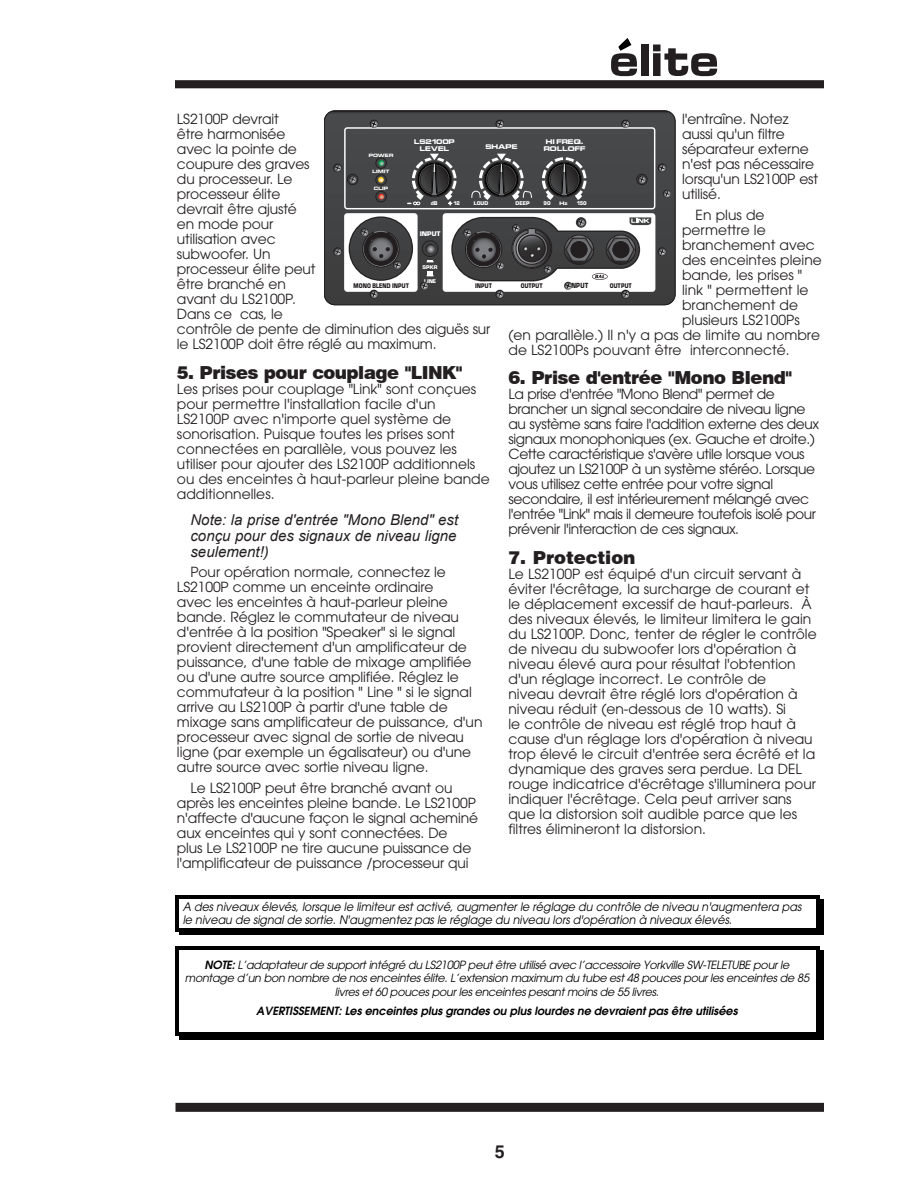
<style>
.page{position:relative;width:918px;height:1188px;background:#fff}
.page>*{position:absolute;margin:0;border:0;box-sizing:border-box;transform-origin:0 0}
.elite_section_head{font:900 18px "Swiss 721 BT";letter-spacing:-.025em;color:#231f20}
.elite_section_head-2{font:900 18px "Swiss 721 BT";color:#231f20}
.t1{font:700 18px "Helvetica";color:#231f20}
.Comment_Text{font:italic 15px/15.8px "Arial";color:#231f20}
.elite_body_1{font:13.8px/15px "Avant Garde";color:#231f20}
.elite_body_follow{font:13.8px/15px "Avant Garde";letter-spacing:-.005em;color:#231f20}
.elite_body_1-2{font:13.8px/15px "Avant Garde";letter-spacing:-.03em;color:#231f20}
.t2{font:italic 11.7px/12.8px "Avant Garde";color:#000;scale:.94 1}
.t3{font:italic 11.25px/13.5px "Avant Garde";letter-spacing:-.02em;color:#000;text-align:center}
.t4{font:italic 600 11.25px "Avant Garde";color:#000}
.t5{font:700 6.45px "Europa";letter-spacing:.025em;color:#231f20;scale:.79 1}
.t6{font:700 5.85px "Europa";letter-spacing:.025em;color:#231f20;scale:.79 1}
.t7{font:700 5.85px/7.1px "Europa Extended";color:#fff;text-align:center}
.t8{font:700 5.85px "Europa";color:#fff}
.t9{font:700 4.65px "Europa";color:#fff}
.t10{font:700 4.35px "Europa Extended";color:#fff}
.t11{font:700 4.05px "Europa Extended";color:#fff}
.s1{font-weight:600}
</style>
<div class="page">
<div style="left:176px;top:80px;width:648px;height:8px;background:#231f20"></div>
<svg style="left:611px;top:38px;width:26px;height:38px"></svg>
<div style="left:641px;top:45px;width:7px;height:31px;background:#231f20"></div>
<svg style="left:653px;top:45px;width:64px;height:31px"></svg>
<div style="left:176px;top:1103px;width:648px;height:8px;background:#231f20"></div>
<svg style="left:175px;top:895px;width:4px;height:4px"></svg>
<hr style="left:179px;top:895px;width:638px;height:4px;background:#000">
<svg style="left:817px;top:895px;width:3px;height:4px"></svg>
<hr style="left:175px;top:899px;width:4px;height:14px;background:#000">
<hr style="left:817px;top:899px;width:3px;height:14px;background:#000">
<hr style="left:820px;top:899px;width:3px;height:14px;background:#000">
<svg style="left:175px;top:928px;width:4px;height:3px"></svg>
<hr style="left:179px;top:928px;width:638px;height:3px;background:#000">
<hr style="left:179px;top:931px;width:638px;height:4px;background:#000">
<svg style="left:817px;top:928px;width:6px;height:7px"></svg>
<hr style="left:175px;top:913px;width:4px;height:15px;background:#000">
<hr style="left:817px;top:913px;width:3px;height:15px;background:#000">
<hr style="left:820px;top:913px;width:3px;height:15px;background:#000">
<svg style="left:175px;top:946px;width:4px;height:4px"></svg>
<hr style="left:179px;top:946px;width:638px;height:4px;background:#000">
<svg style="left:817px;top:946px;width:3px;height:4px"></svg>
<hr style="left:175px;top:950px;width:4px;height:14px;background:#000">
<hr style="left:817px;top:950px;width:3px;height:14px;background:#000">
<hr style="left:820px;top:950px;width:4px;height:14px;background:#000">
<hr style="left:175px;top:964px;width:4px;height:12px;background:#000">
<hr style="left:820px;top:964px;width:4px;height:12px;background:#000">
<hr style="left:175px;top:976px;width:4px;height:12px;background:#000">
<hr style="left:820px;top:976px;width:4px;height:12px;background:#000">
<hr style="left:175px;top:988px;width:4px;height:12px;background:#000">
<svg style="left:817px;top:964px;width:3px;height:36px"></svg>
<hr style="left:820px;top:988px;width:4px;height:12px;background:#000">
<svg style="left:175px;top:1033px;width:4px;height:3px"></svg>
<hr style="left:179px;top:1033px;width:638px;height:3px;background:#000">
<hr style="left:179px;top:1036px;width:638px;height:4px;background:#000">
<svg style="left:817px;top:1033px;width:7px;height:7px"></svg>
<hr style="left:175px;top:1000px;width:4px;height:33px;background:#000">
<hr style="left:817px;top:1000px;width:3px;height:33px;background:#000">
<hr style="left:820px;top:1000px;width:4px;height:33px;background:#000">
<svg style="left:324px;top:111px;width:351px;height:194px;background:#404041"></svg>
<svg style="left:333px;top:120px;width:338px;height:179px"></svg>
<div style="left:613px;top:242px;width:16px;height:16px;background:#231f20;border-radius:50%"></div>
<div style="left:612px;top:241px;width:17px;height:17px;border:1px solid #231f20;border-radius:50%"></div>
<p class="elite_body_follow" style="left:682px;top:112px;width:138px">l'entraîne. Notez aussi qu'un filtre séparateur externe n'est pas nécessaire lorsqu'un LS2100P est utilisé.</p>
<p class="elite_body_follow" style="left:696px;top:207px;width:70px">En plus de</p>
<p class="elite_body_follow" style="left:682px;top:222px;width:85px">permettre le</p>
<p class="elite_body_follow" style="left:682px;top:237px;width:134px">branchement avec</p>
<p class="elite_body_follow" style="left:682px;top:252px;width:141px">des enceintes pleine</p>
<p class="elite_body_follow" style="left:682px;top:267px;width:122px">bande, les prises "</p>
<p class="elite_body_follow" style="left:682px;top:282px;width:128px">link " permettent le</p>
<p class="elite_body_follow" style="left:682px;top:297px;width:117px">branchement de</p>
<p class="elite_body_follow" style="left:682px;top:312px;width:119px">plusieurs LS2100Ps</p>
<p class="elite_body_follow" style="left:508px;top:327px;width:313px">(en parallèle.) Il n'y a pas de limite au nombre</p>
<p class="elite_body_follow" style="left:508px;top:342px;width:283px">de LS2100Ps pouvant être interconnecté.</p>
<p class="elite_section_head" style="left:508px;top:367px;width:285px">6. Prise d'entrée "Mono Blend"</p>
<p class="elite_body_1-2" style="left:508px;top:387px;width:312px">La prise d'entrée "Mono Blend" permet de brancher un signal secondaire de niveau ligne au système sans faire l'addition externe des deux signaux monophoniques (ex. Gauche et droite.)<br>Cette caractéristique s'avère utile lorsque vous ajoutez un LS2100P à un système stéréo. Lorsque vous utilisez cette entrée pour votre signal secondaire, il est intérieurement mélangé avec l'entrée "Link" mais il demeure toutefois isolé pour prévenir l'interaction de ces signaux.</p>
<p class="elite_section_head-2" style="left:508px;top:546px;width:129px">7. Protection</p>
<p class="elite_body_1" style="left:508px;top:566px;width:310px">Le LS2100P est équipé d'un circuit servant à éviter l'écrêtage, la surcharge de courant et le déplacement excessif de haut-parleurs. À des niveaux élevés, le limiteur limitera le gain du LS2100P. Donc, tenter de régler le contrôle de niveau du subwoofer lors d'opération à niveau élevé aura pour résultat l'obtention d'un réglage incorrect. Le contrôle de<br>niveau devrait être réglé lors d'opération à niveau réduit (en-dessous de 10 watts). Si<br>le contrôle de niveau est réglé trop haut à cause d'un réglage lors d'opération à niveau trop élevé le circuit d'entrée sera écrêté et la dynamique des graves sera perdue. La DEL rouge indicatrice d'écrêtage s'illuminera pour indiquer l'écrêtage. Cela peut arriver sans que la distorsion soit audible parce que les filtres élimineront la distorsion.</p>
<p class="elite_body_1" style="left:177px;top:112px;width:315px">LS2100P devrait<br>être harmonisée<br>avec la pointe de<br>coupure des graves<br>du processeur. Le<br>processeur élite<br>devrait être ajusté<br>en mode pour<br>utilisation avec<br>subwoofer. Un<br>processeur élite peut<br>être branché en<br>avant du LS2100P.<br>Dans ce cas, le<br>contrôle de pente de diminution des aiguës sur le LS2100P doit être réglé au maximum.</p>
<p class="elite_section_head" style="left:177px;top:361px;width:287px">5. Prises pour couplage "LINK"</p>
<p class="elite_body_1" style="left:177px;top:381px;width:314px">Les prises pour couplage "Link" sont conçues pour permettre l'installation facile d'un LS2100P avec n'importe quel système de sonorisation. Puisque toutes les prises sont connectées en parallèle, vous pouvez les utiliser pour ajouter des LS2100P additionnels ou des enceintes à haut-parleur pleine bande additionnelles.</p>
<p class="Comment_Text" style="left:190px;top:512px;width:269px">Note: la prise d'entrée "Mono Blend" est conçu pour des signaux de niveau ligne seulement!)</p>
<p class="elite_body_follow" style="left:177px;top:565px;width:307px;text-indent:14px">Pour opération normale, connectez le LS2100P comme un enceinte ordinaire<br>avec les enceintes à haut-parleur pleine bande. Réglez le commutateur de niveau d'entrée à la position "Speaker" si le signal provient directement d'un amplificateur de puissance, d'une table de mixage amplifiée ou d'une autre source amplifiée. Réglez le commutateur à la position " Line " si le signal arrive au LS2100P à partir d'une table de mixage sans amplificateur de puissance, d'un processeur avec signal de sortie de niveau ligne (par exemple un égalisateur) ou d'une autre source avec sortie niveau ligne.</p>
<p class="elite_body_follow" style="left:177px;top:780px;width:303px;text-indent:14px">Le LS2100P peut être branché avant ou après les enceintes pleine bande. Le LS2100P n'affecte d'aucune façon le signal acheminé aux enceintes qui y sont connectées. De<br>plus Le LS2100P ne tire aucune puissance de l'amplificateur de puissance /processeur qui</p>
<p class="t7" style="left:414px;top:138px;width:42px">LS2100P<br>LEVEL</p>
<p class="t7" style="left:485px;top:143px;width:34px">SHAPE</p>
<p class="t7" style="left:544px;top:138px;width:43px">HI FREQ.<br>ROLLOFF</p>
<p class="t11" style="left:369px;top:152px;width:26px">POWER</p>
<p class="t11" style="left:373px;top:169px;width:19px">LIMIT</p>
<p class="t11" style="left:374px;top:186px;width:16px">CLIP</p>
<p class="t9" style="left:474px;top:200px;width:16px">LOUD</p>
<p class="t9" style="left:516px;top:200px;width:16px">DEEP</p>
<p class="t9" style="left:544px;top:200px;width:9px">90</p>
<p class="t10" style="left:560px;top:200px;width:10px">Hz</p>
<p class="t9" style="left:577px;top:200px;width:11px">150</p>
<p class="t9" style="left:431px;top:200px;width:8px">dB</p>
<p class="t9" style="left:454px;top:200px;width:8px">12</p>
<p class="t8" style="left:420px;top:230px;width:22px">INPUT</p>
<p class="t9" style="left:423px;top:264px;width:17px">SPKR</p>
<p class="t9" style="left:424px;top:278px;width:14px">LINE</p>
<p class="t6" style="left:354px;top:281px;width:72px">MONO BLEND INPUT</p>
<p class="t6" style="left:475px;top:281px;width:23px">INPUT</p>
<p class="t6" style="left:521px;top:281px;width:29px">OUTPUT</p>
<p class="t5" style="left:570px;top:281px;width:25px">INPUT</p>
<p class="t6" style="left:610px;top:281px;width:29px">OUTPUT</p>
<p class="t2" style="left:183px;top:900px;width:662px">A des niveaux élevés, lorsque le limiteur est activé, augmenter le réglage du contrôle de niveau n'augmentera pas le niveau de signal de sortie. N'augmentez pas le réglage du niveau lors d'opération à niveaux élevés.</p>
<p class="t3" style="left:185px;top:958px;width:626px"><span class="s1">NOTE:</span> L’adaptateur de support intégré du LS2100P peut être utilisé avec l’accessoire Yorkville SW-TELETUBE pour le montage d’un bon nombre de nos enceintes élite. L’extension maximum du tube est 48 pouces pour les enceintes de 85 livres et 60 pouces pour les enceintes pesant moins de 55 livres.</p>
<p class="t4" style="left:256px;top:1003px;width:483px">AVERTISSEMENT: Les enceintes plus grandes ou plus lourdes ne devraient pas être utilisées</p>
<p class="t1" style="left:495px;top:1140px;width:12px">5</p>
</div>
